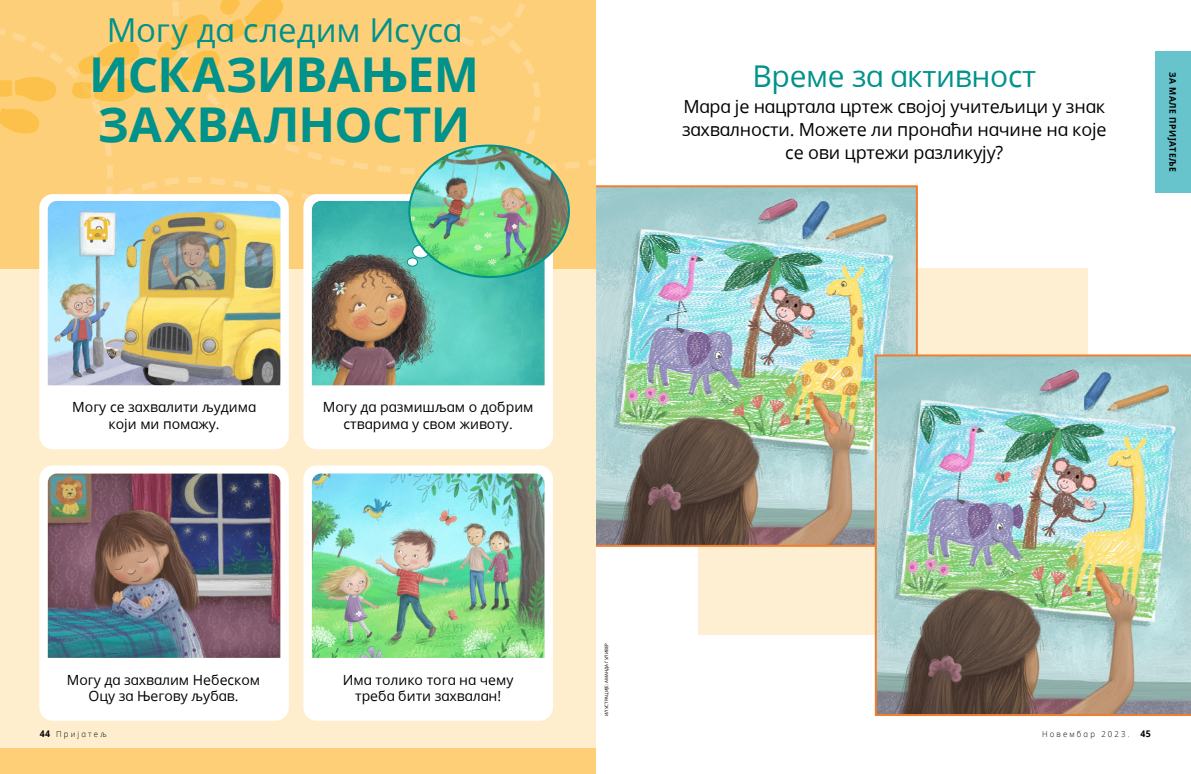
<style>
.page{position:relative;width:1191px;height:774px;background:#fff}
.page>*{position:absolute;margin:0;border:0;box-sizing:border-box;transform-origin:0 0}
.t1{font:700 48px/50px "Dots Solidlds Lat";letter-spacing:-.01em;color:#00928b}
.t2{font:33px "Dots Solidlds Lat";letter-spacing:-.005em;color:#00928b}
.t3{font:30px "Dots Solidlds Lat";letter-spacing:-.01em;color:#00928b}
.p2{font:18px/23px "Dots Solidlds Lat";letter-spacing:-.01em;color:#000;text-align:center}
.t4{font:14px/16.8px "Dots Solidlds Lat";color:#000;text-align:center}
.p1_series-title__For_Little_Friends{font:700 9px "Dots Solidlds Lat";letter-spacing:.06em;color:#000;scale:.95 1}
.t5{font:300 8.2px "Dots Solidlds Lat";letter-spacing:.28em;color:#000;scale:.95 1}
.t6{font:4.5px "Dots Solidlds Lat";color:#000}
.s1{font-weight:700;font-size:9.2px}
</style>
<div class="page">
<div style="left:698px;top:269px;width:390px;height:366px;background:#ffefd2"></div>
<img style="left:595px;top:188px;width:320px;height:356px">
<div style="left:0;top:257px;width:595px;height:517px;background:#ffeece"></div>
<div style="left:1155px;top:51px;width:36px;height:142px;background:#67c4cc"></div>
<svg style="left:590px;top:0;width:6px;height:170px"></svg>
<div style="left:0;top:748px;width:595px;height:26px;background:#fecf77"></div>
<svg style="left:0;top:0;width:590px;height:269px;background:#fdce76"></svg>
<div style="left:303px;top:194px;width:250px;height:255px;background:#fff;border-radius:14px"></div>
<img style="left:312px;top:201px;width:232px;height:184px">
<div style="left:303px;top:465px;width:250px;height:256px;background:#fff;border-radius:14px"></div>
<img style="left:312px;top:474px;width:232px;height:184px">
<div style="left:39px;top:194px;width:250px;height:255px;background:#fff;border-radius:14px"></div>
<img style="left:48px;top:201px;width:232px;height:184px">
<div style="left:39px;top:465px;width:250px;height:256px;background:#fff;border-radius:14px"></div>
<img style="left:48px;top:474px;width:232px;height:184px">
<div style="left:407px;top:258px;width:11px;height:8px;border:1px solid #00928b;border-radius:50%"></div>
<img style="left:874px;top:354px;width:317px;height:362px">
<img style="left:409px;top:146px;width:160px;height:131px">
<img style="left:101px;top:338px;width:24px;height:21px">
<p class="t2" style="left:107px;top:5px;width:356px">Могу да следим Исуса</p>
<p class="t1" style="left:89px;top:50px;width:391px">ИСКАЗИВАЊЕМ<br>ЗАХВАЛНОСТИ</p>
<p class="t3" style="left:752px;top:54px;width:285px">Време за активност</p>
<p class="p2" style="left:682px;top:95px;width:426px">Мара је нацртала цртеж својој учитељици у знак захвалности. Можете ли пронаћи начине на које се ови цртежи разликују?</p>
<p class="p1_series-title__For_Little_Friends" style="left:1179px;top:72px;width:106px;rotate:90deg">ЗА МАЛЕ ПРИЈАТЕЉЕ</p>
<p class="t4" style="left:72px;top:398px;width:185px">Могу се захвалити људима који ми помажу.</p>
<p class="t4" style="left:323px;top:398px;width:212px">Могу да размишљам о добрим стварима у свом животу.</p>
<p class="t4" style="left:67px;top:671px;width:195px">Могу да захвалим Небеском<br>Оцу за Његову љубав.</p>
<p class="t4" style="left:343px;top:671px;width:172px">Има толико тога на чему треба бити захвалан!</p>
<p class="t6" style="left:603px;top:716px;width:75px;rotate:-90deg">ИЛУСТРАЦИЈЕ: АМАНДА ГУЛИВЕР</p>
<p class="t5" style="left:40px;top:728px;width:72px"><span class="s1">44</span> Пријатељ</p>
<p class="t5" style="left:1042px;top:728px;width:116px">Новембар 2023. <span class="s1">45</span></p>
</div>
